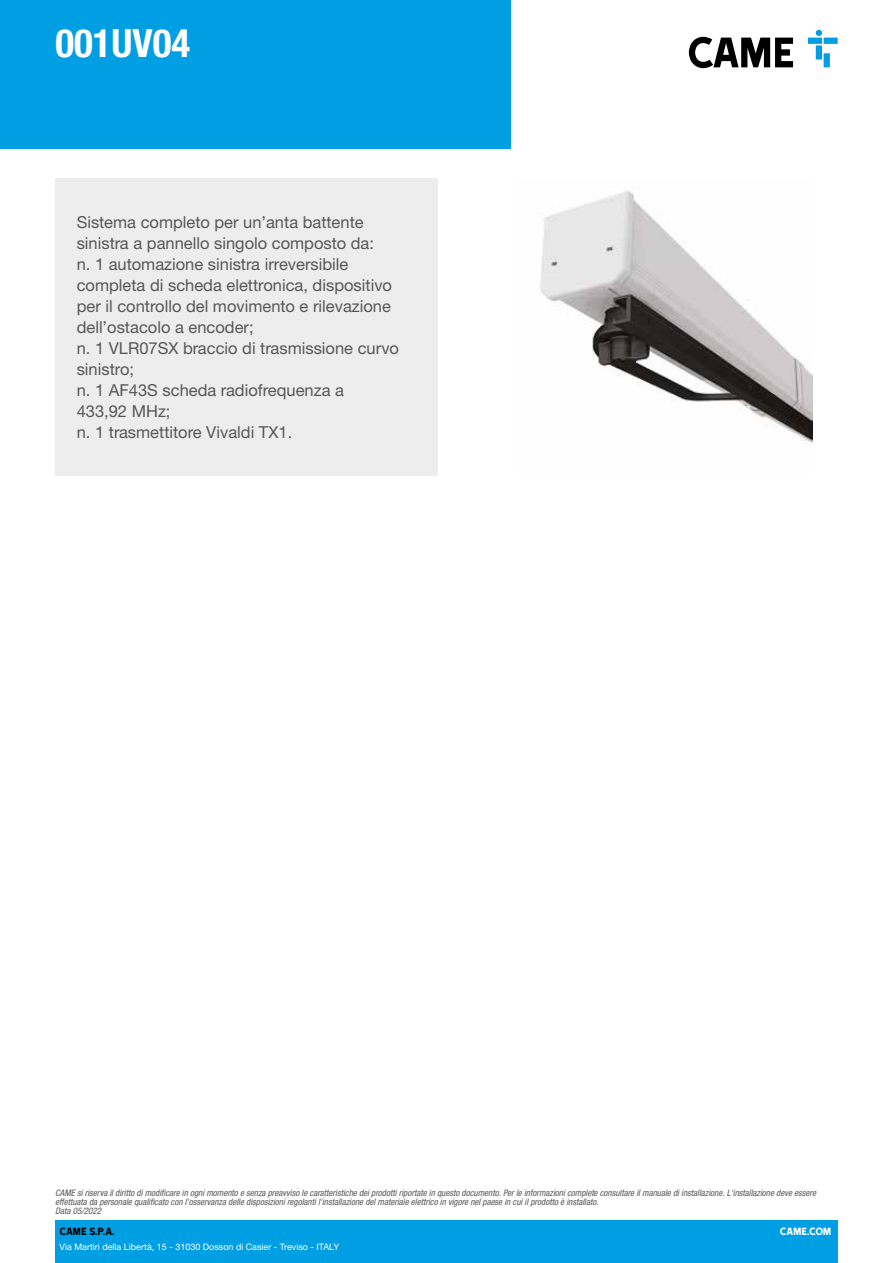
<style>
.page{position:relative;width:893px;height:1263px;background:#fff}
.page>*{position:absolute;margin:0;border:0;box-sizing:border-box;transform-origin:0 0}
.t1{font:700 condensed 39px "Helvetica Neue LTW1 G";color:#fff}
.t2{font:16.5px/21px "Helvetica Neue LTW1 G";color:#575756}
.t3{font:12px "Came Type";color:#000}
.t4{font:12px "Came Type";letter-spacing:-.025em;color:#fff}
.t5{font:italic condensed 9px/9px "Helvetica Neue LTW1 G";color:#575756}
.t6{font:9px "Helvetica Neue LTW1 G";color:#fff}
</style>
<div class="page">
<div style="left:55px;top:1220px;width:783px;height:43px;background:#009fe3"></div>
<div style="left:0;top:0;width:510px;height:149px;background:#009fe3"></div>
<svg style="left:689px;top:37px;width:104px;height:31px"></svg>
<svg style="left:808px;top:30px;width:30px;height:37px"></svg>
<div style="left:55px;top:178px;width:383px;height:298px;background:#ededed"></div>
<img style="left:540px;top:190px;width:273px;height:253px">
<h1 class="t1" style="left:55px;top:20px;width:136px">001UV04</h1>
<p class="t2" style="left:77px;top:211px;width:324px">Sistema completo per un’anta battente sinistra a pannello singolo composto da:<br>n. 1 automazione sinistra irreversibile completa di scheda elettronica, dispositivo per il controllo del movimento e rilevazione dell’ostacolo a encoder;<br>n. 1 VLR07SX braccio di trasmissione curvo sinistro;<br>n. 1 AF43S scheda radiofrequenza a<br>433,92 MHz;<br>n. 1 trasmettitore Vivaldi TX1.</p>
<p class="t5" style="left:55px;top:1189px;width:762px">CAME si riserva il diritto di modificare in ogni momento e senza preavviso le caratteristiche dei prodotti riportate in questo documento. Per le informazioni complete consultare il manuale di installazione. L'installazione deve essere effettuata da personale qualificato con l'osservanza delle disposizioni regolanti l'installazione del materiale elettrico in vigore nel paese in cui il prodotto è installato.<br>Data 05/2022</p>
<h3 class="t3" style="left:60px;top:1225px;width:57px">CAME S.P.A.</h3>
<p class="t6" style="left:60px;top:1241px;width:281px">Via Martiri della Libertà, 15 - 31030 Dosson di Casier - Treviso - ITALY</p>
<h3 class="t4" style="left:780px;top:1225px;width:53px">CAME.COM</h3>
</div>
